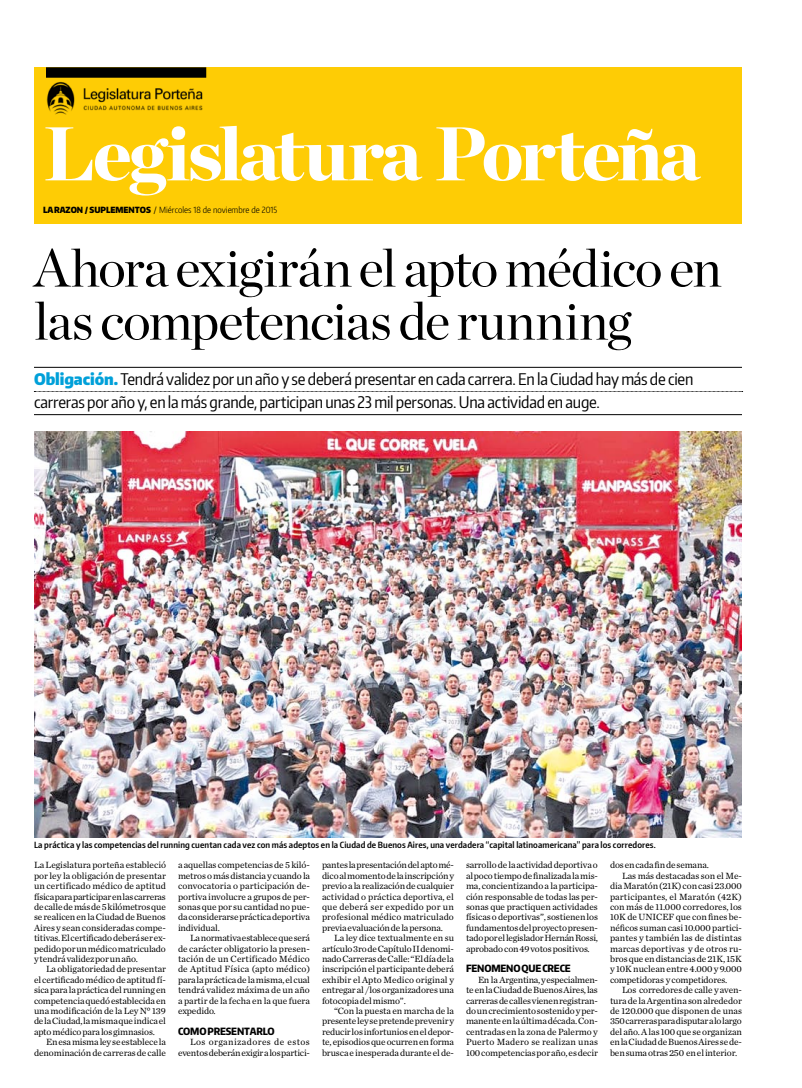
<style>
.page{position:relative;width:802px;height:1088px;background:#fff}
.page>*{position:absolute;margin:0;border:0;box-sizing:border-box;transform-origin:0 0}
.t1{font:900 76px "Chronicle Display";letter-spacing:-.04em;color:#fff}
.t2{font:53px/53px "Chronicle Display";letter-spacing:-.02em;color:#000}
.t3{font:16px/23px "Encode Sans Condensed";letter-spacing:-.01em;color:#000}
.t4{font:800 10px "Encode Sans Condensed";letter-spacing:-.015em;color:#000}
.t5{font:9.4px/10.4px "Chronicle Text G1";letter-spacing:-.01em;color:#000;text-align:justify}
.t6{font:9.4px "Chronicle Text G1";letter-spacing:.015em;color:#000}
.t7{font:600 8.5px "Encode Sans Condensed";letter-spacing:.015em;color:#000}
.t8{font:300 8.5px "Encode Sans Condensed";color:#000}
.s1{font-weight:900}
.s2{font-family:"Clarion";font-weight:700}
.s3{font-weight:900;color:#00a0d9}
</style>
<div class="page">
<div style="left:34px;top:67px;width:708px;height:156px;background:#fecc05"></div>
<div style="left:46px;top:67px;width:160px;height:11px;background:#000"></div>
<img style="left:46px;top:81px;width:157px;height:33px">
<hr style="left:34px;top:367px;width:708px;height:1px;background:#000">
<hr style="left:34px;top:414px;width:708px;height:1px;background:#000">
<svg style="left:34px;top:391px;width:709px;height:1px"></svg>
<img style="left:34px;top:432px;width:708px;height:405px">
<h1 class="t1" style="left:44px;top:91px;width:657px">Legislatura Porteña</h1>
<p class="t8" style="left:43px;top:204px;width:236px"><span class="s1">LARAZON / SUPLEMENTOS</span> <span class="s2">/</span> Miércoles 18 de noviembre de 2015</p>
<h2 class="t2" style="left:34px;top:238px;width:689px">Ahora exigirán el apto médico en las competencias de running</h2>
<h3 class="t3" style="left:34px;top:367px;width:661px"><span class="s3">Obligación.</span> Tendrá validez por un año y se deberá presentar en cada carrera. En la Ciudad hay más de cien carreras por año y, en la más grande, participan unas 23 mil personas.Una actividad en auge.</h3>
<p class="t7" style="left:34px;top:839px;width:623px">La práctica y las competencias del running cuentan cada vez con más adeptos en la Ciudad de Buenos Aires, una verdadera “capital latinoamericana” para los corredores.</p>
<p class="t5" style="left:178px;top:859px;width:134px">a aquellas competencias de 5 kiló&shy;metros o más distancia y cuando la convocatoria o participación de&shy;portiva involucre a grupos de per&shy;sonas que por su cantidad no pue&shy;da considerarse práctica deportiva individual.</p>
<p class="t5" style="left:178px;top:932px;width:134px;text-indent:12px">La normativa establece que será de carácter obligatorio la presen&shy;tación de un Certificado Médico de Aptitud Física (apto médico) para la práctica de la misma, el cual tendrá validez máxima de un año a partir de la fecha en la que fuera expedido.</p>
<p class="t4" style="left:178px;top:1024px;width:98px">COMO PRESENTARLO</p>
<p class="t5" style="left:178px;top:1036px;width:134px;text-align:right">Los organizadores de estos eventos deberán exigir a los partici-</p>
<p class="t5" style="left:34px;top:859px;width:134px">La Legislatura porteña estableció por ley la obligación de presentar un certificado médico de aptitud física para participar en las carreras de calle de más de 5 kilómetros que se realicen en la Ciudad de Buenos Aires y sean consideradas compe&shy;titivas. El certificado deberá ser ex&shy;pedido por un médico matriculado y tendrá validez por un año.</p>
<p class="t5" style="left:34px;top:963px;width:134px;text-indent:12px">La obligatoriedad de presentar el certificado médico de aptitud fí&shy;sica para la práctica del running en competencia quedó establecida en una modificación de la Ley N° 139 de la Ciudad, la misma que indica el apto médico para los gimnasios.</p>
<p class="t5" style="left:34px;top:1036px;width:133px;text-align:right">En esa misma ley se establece la denominación de carreras de calle</p>
<p class="t5" style="left:322px;top:859px;width:134px">pantes la presentación del apto mé&shy;dico al momento de la inscripción y previo a la realización de cualquier actividad o práctica deportiva, el que deberá ser expedido por un profesional médico matriculado previa evaluación de la persona.</p>
<p class="t5" style="left:322px;top:932px;width:134px;text-indent:12px">La ley dice textualmente en su artículo 3ro de Capítulo II denomi&shy;nado Carreras de Calle: “El día de la inscripción el participante deberá exhibir el Apto Medico original y entregar al /los organizadores una fotocopia del mismo”.</p>
<p class="t5" style="left:322px;top:1005px;width:134px;text-indent:12px">“Con la puesta en marcha de la presente ley se pretende prevenir y reducir los infortunios en el depor&shy;te, episodios que ocurren en forma brusca e inesperada durante el de-</p>
<p class="t5" style="left:610px;top:859px;width:100px">dos en cada fin de semana.</p>
<p class="t5" style="left:622px;top:870px;width:121px">Las más destacadas son el Me-</p>
<p class="t5" style="left:610px;top:880px;width:134px">dia Maratón (21K) con casi 23.000</p>
<p class="t6" style="left:610px;top:889px;width:133px">participantes, el Maratón (42K)</p>
<p class="t5" style="left:610px;top:901px;width:133px">con más de 11.000 corredores, los</p>
<p class="t5" style="left:610px;top:911px;width:133px">10K de UNICEF que con fines be-</p>
<p class="t5" style="left:610px;top:922px;width:133px">néficos suman casi 10.000 partici-</p>
<p class="t5" style="left:610px;top:932px;width:133px">pantes y también las de distintas</p>
<p class="t5" style="left:610px;top:942px;width:133px">marcas deportivas y de otros ru-</p>
<p class="t5" style="left:610px;top:953px;width:133px">bros que en distancias de 21K, 15K</p>
<p class="t5" style="left:610px;top:963px;width:133px">y 10K nuclean entre 4.000 y 9.000</p>
<p class="t5" style="left:610px;top:974px;width:119px">competidoras y competidores.</p>
<p class="t5" style="left:622px;top:984px;width:121px">Los corredores de calle y aven-</p>
<p class="t5" style="left:610px;top:994px;width:133px">tura de la Argentina son alrededor</p>
<p class="t5" style="left:610px;top:1005px;width:134px">de 120.000 que disponen de unas</p>
<p class="t5" style="left:610px;top:1015px;width:133px">350 carreras para disputar a lo largo</p>
<p class="t5" style="left:610px;top:1026px;width:133px">del año. A las 100 que se organizan</p>
<p class="t5" style="left:610px;top:1036px;width:134px">en la Ciudad de Buenos Aires se de-</p>
<p class="t5" style="left:610px;top:1046px;width:129px">ben suma otras 250 en el interior.</p>
<p class="t5" style="left:466px;top:859px;width:134px">sarrollo de la actividad deportiva o al poco tiempo de finalizada la mis&shy;ma, concientizando a la participa&shy;ción responsable de todas las per&shy;sonas que practiquen actividades físicas o deportivas”, sostienen los fundamentos del proyecto presen&shy;tado por el legislador Hernán Rossi, aprobado con 49 votos positivos.</p>
<p class="t4" style="left:466px;top:962px;width:106px">FENOMENO QUE CRECE</p>
<p class="t5" style="left:466px;top:974px;width:134px;text-indent:12px">En la Argentina, y especialmen&shy;te en la Ciudad de Buenos Aires, las carreras de calles vienen registran&shy;do un crecimiento sostenido y per&shy;manente en la última década. Con&shy;centradas en la zona de Palermo y Puerto Madero se realizan unas 100 competencias por año, es decir</p>
</div>
